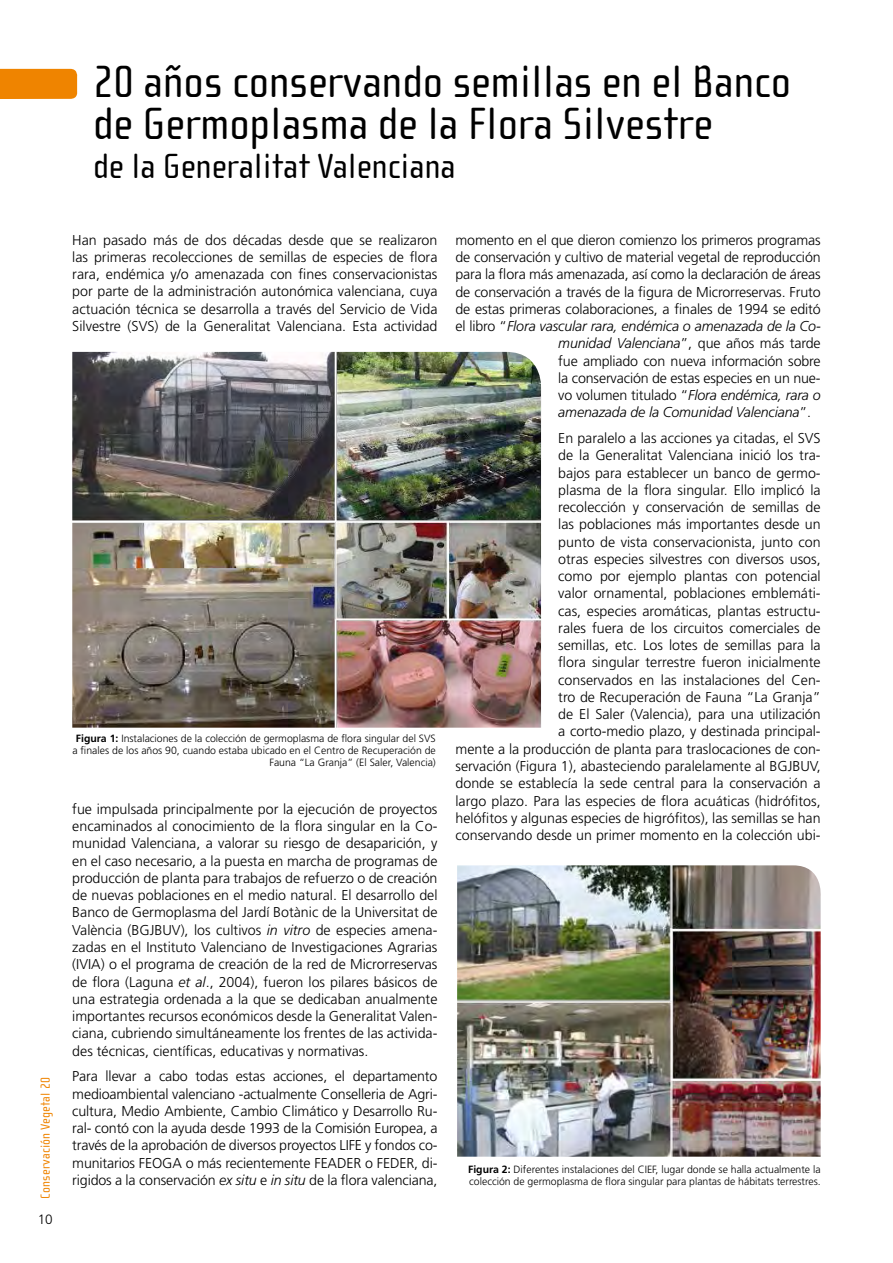
<style>
.page{position:relative;width:893px;height:1263px;background:#fff}
.page>*{position:absolute;margin:0;border:0;box-sizing:border-box;transform-origin:0 0}
.t1{font:46.5px/42px "Cholla Sans";color:#000}
.t2{font:36px "Cholla Sans";color:#000}
.t3{font:300 14.25px/17.2px "Frutiger";color:#000;text-align:justify}
.t4{font:italic 300 14.25px "Frutiger";letter-spacing:-.01em;color:#000}
.t5{font:13.5px "Cholla Sans";letter-spacing:.01em;color:#ef8400}
.t6{font:300 13.5px "Frutiger";color:#000}
.t7{font:300 10.5px/12px "Frutiger";color:#000;text-align:right}
.s1{font-weight:700}
.s2{font-style:italic}
.s3{font-style:normal}
</style>
<div class="page">
<div style="left:0;top:69px;width:78px;height:30px;background:#ef8400"></div>
<img style="left:72px;top:352px;width:470px;height:376px">
<img style="left:457px;top:865px;width:364px;height:292px">
<h1 class="t1" style="left:93px;top:62px;width:700px">20 años conservando semillas en el Banco de Germoplasma de la Flora Silvestre</h1>
<h2 class="t2" style="left:93px;top:147px;width:364px">de la Generalitat Valenciana</h2>
<p class="t5" style="left:38px;top:1198px;width:123px;rotate:-90deg">Conservación Vegetal 20</p>
<p class="t6" style="left:38px;top:1212px;width:17px">10</p>
<p class="t3" style="left:72px;top:231px;width:367px">Han pasado más de dos décadas desde que se realizaron las primeras recolecciones de semillas de especies de flora rara, endémica y/o amenazada con fines conservacionistas por parte de la administración autonómica valenciana, cuya actuación técnica se desarrolla a través del Servicio de Vida Silvestre (SVS) de la Generalitat Valenciana. Esta actividad</p>
<p class="t7" style="left:72px;top:733px;width:365px"><span class="s1">Figura 1:</span> Instalaciones de la colección de germoplasma de flora singular del SVS a finales de los años 90, cuando estaba ubicado en el Centro de Recuperación de<br>Fauna “La Granja” (El Saler, Valencia)</p>
<p class="t3" style="left:72px;top:800px;width:367px">fue impulsada principalmente por la ejecución de proyectos encaminados al conocimiento de la flora singular en la Co&shy;munidad Valenciana, a valorar su riesgo de desaparición, y en el caso necesario, a la puesta en marcha de programas de producción de planta para trabajos de refuerzo o de creación de nuevas poblaciones en el medio natural. El desarrollo del Banco de Germoplasma del Jardí Botànic de la U niversitat de València (BGJBUV), los cultivos <span class="s2">in vitro</span> de especies amena&shy;zadas en el Instituto Valenciano de Investigaciones Agrarias (IVIA) o el programa de creación de la red de M icrorreservas de flora (Laguna <span class="s2">et al</span>., 2004), fueron los pilares básicos de una estrategia ordenada a la que se dedicaban anualmente importantes recursos económicos desde la Generalitat Valen&shy;ciana, cubriendo simultáneamente los frentes de las activida&shy;des técnicas, científicas, educativas y normativas.</p>
<p class="t3" style="left:72px;top:1068px;width:367px">Para llevar a cabo todas estas acciones, el departamento medioambiental valenciano -actualmente Conselleria de Agri&shy;cultura, Medio Ambiente, Cambio Climático y Desarrollo Ru&shy;ral- contó con la ayuda desde 1993 de la Comisión Europea, a través de la aprobación de diversos proyectos LI FE y fondos co&shy;munitarios FEOGA</p>
<p class="t3" style="left:72px;top:1154px;width:367px;text-align:right">, di-<br>rigidos a la conservación <span class="s2">ex situ</span> e <span class="s2">in situ</span> de la flora valenciana,</p>
<p class="t3" style="left:186px;top:1154px;width:144px">o más recientemente FEADER</p>
<p class="t3" style="left:365px;top:1154px;width:27px">o FEDER</p>
<p class="t3" style="left:455px;top:231px;width:367px">momento en el que dieron comienzo los primeros programas</p>
<p class="t3" style="left:455px;top:249px;width:367px">de conservación y cultivo de material vegetal de reproducción</p>
<p class="t3" style="left:455px;top:266px;width:367px">para la flora más amenazada, así como la declaración de áreas</p>
<p class="t3" style="left:455px;top:283px;width:367px">de conservación a través de la figura de M icrorreservas. Fruto</p>
<p class="t3" style="left:455px;top:300px;width:367px">de estas primeras colaboraciones, a finales de 1994 se editó</p>
<p class="t4" style="left:455px;top:318px;width:367px"><span class="s3">el libro “</span>Flora vascular rara, endémica o amenazada de la Co-</p>
<p class="t4" style="left:558px;top:335px;width:264px">munidad Valenciana<span class="s3">”, que años más tarde</span></p>
<p class="t3" style="left:558px;top:352px;width:264px">fue ampliado con nueva información sobre</p>
<p class="t3" style="left:558px;top:369px;width:264px">la conservación de estas especies en un nue-</p>
<p class="t4" style="left:558px;top:387px;width:264px"><span class="s3">vo volumen titulado “</span>Flora endémica, rara o</p>
<p class="t4" style="left:558px;top:404px;width:254px">amenazada de la Comunidad Valenciana<span class="s3">”.</span></p>
<p class="t3" style="left:455px;top:430px;width:367px;text-align:right">En paralelo a las acciones ya citadas, el SVS<br>de la Generalitat Valenciana inició los tra-<br>bajos para establecer un banco de germo-<br>plasma de la flora singular. Ello implicó la<br>recolección y conservación de semillas de<br>las poblaciones más importantes desde un<br>punto de vista conservacionista, junto con<br>otras especies silvestres con diversos usos,<br>como por ejemplo plantas con potencial<br>valor ornamental, poblaciones emblemáti-<br>cas, especies aromáticas, plantas estructu-<br>rales fuera de los circuitos comerciales de<br>semillas, etc. Los lotes de semillas para la<br>flora singular terrestre fueron inicialmente<br>conservados en las instalaciones del Cen-<br>tro de Recuperación de Fauna “La Granja”<br>de El Saler (Valencia), para una utilización<br>a corto-medio plazo, y destinada principal-<br>mente a la producción de planta para traslocaciones de con&shy;servación (Figura 1), abasteciendo paralelamente al BGJBUV, donde se establecía la sede central para la conservación a largo plazo. Para las especies de flora acuáticas (hidrófitos, helófitos y algunas especies de higrófitos), las semillas se han conservando desde un primer momento en la colección ubi-</p>
<p class="t7" style="left:468px;top:1163px;width:354px;text-align:left"><span class="s1">Figura 2:</span> Diferentes instalaciones del CIEF, lugar donde se halla actualmente la colección de germoplasma de flora singular para plantas de hábitats terrestres.</p>
</div>
